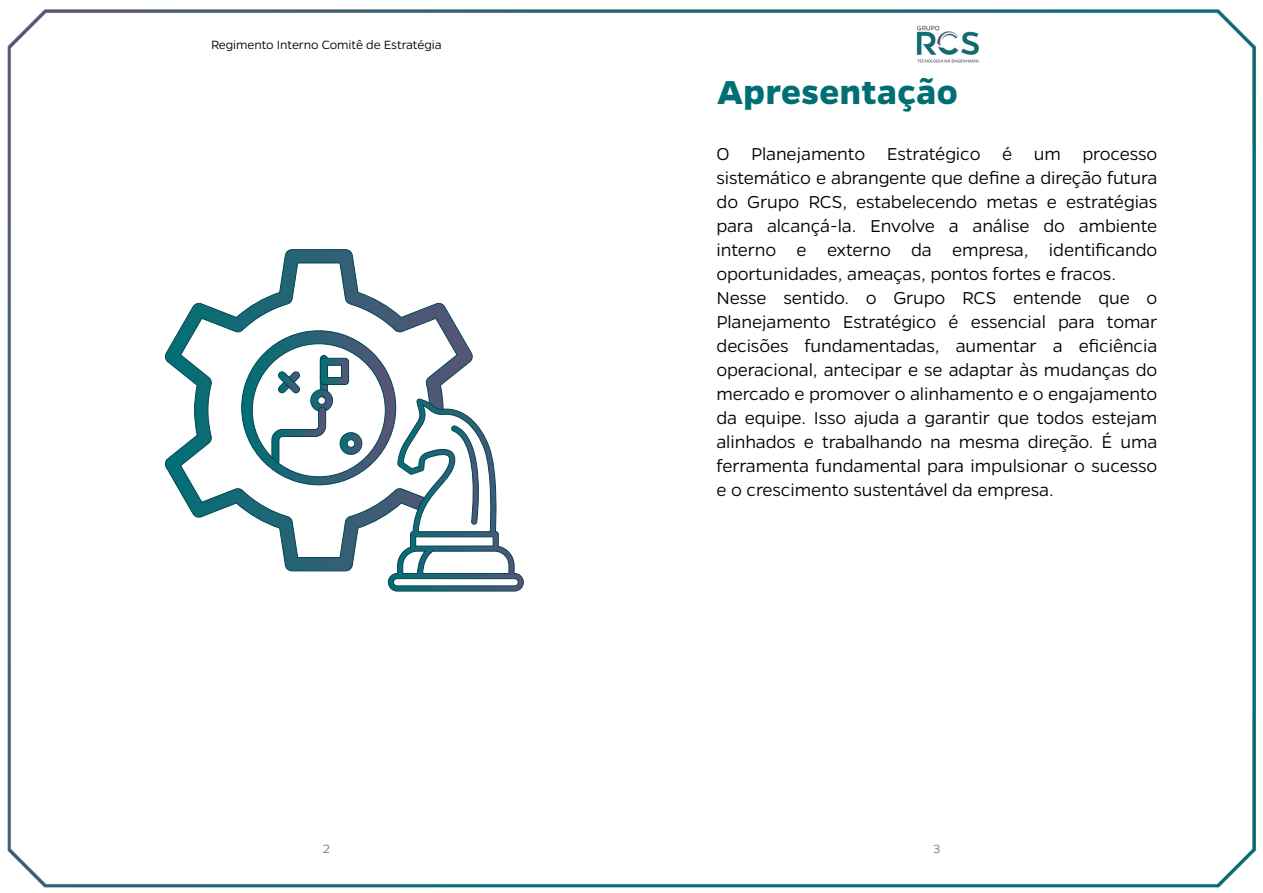
<style>
.page{position:relative;width:1263px;height:893px;background:#fff}
.page>*{position:absolute;margin:0;border:0;box-sizing:border-box;transform-origin:0 0}
.t1{font:700 37.5px "Gentona";letter-spacing:.015em;color:#006f73}
.t2{font:300 19.5px/24px "Gentona";letter-spacing:-.01em;color:#000}
.t3{font:300 13.5px "Gentona";letter-spacing:-.01em;color:#000}
.t4{font:300 13.5px "Gentona";color:#777}
</style>
<div class="page">
<img style="left:7px;top:9px;width:1249px;height:879px">
<img style="left:915px;top:24px;width:64px;height:39px">
<svg style="left:164px;top:249px;width:309px;height:322px"></svg>
<svg style="left:241px;top:330px;width:283px;height:262px"></svg>
<p class="t3" style="left:211px;top:37px;width:232px">Regimento Interno Comitê de Estratégia</p>
<h1 class="t1" style="left:717px;top:71px;width:242px">Apresentação</h1>
<p class="t2" style="left:716px;top:141px;width:442px">O Planejamento Estratégico é um processo sistemático e abrangente que define a direção futura do Grupo RCS, estabelecendo metas e estratégias para alcançá-la. Envolve a análise do ambiente interno e externo da empresa, identificando oportunidades, ameaças, pontos fortes e fracos.<br>Nesse sentido. o Grupo RCS entende que o Planejamento Estratégico é essencial para tomar decisões fundamentadas, aumentar a eficiência operacional, antecipar e se adaptar às mudanças do mercado e promover o alinhamento e o engajamento da equipe. Isso ajuda a garantir que todos estejam alinhados e trabalhando na mesma direção. É uma ferramenta fundamental para impulsionar o sucesso e o crescimento sustentável da empresa.</p>
<p class="t4" style="left:323px;top:841px;width:8px">2</p>
<p class="t4" style="left:933px;top:841px;width:9px">3</p>
</div>
